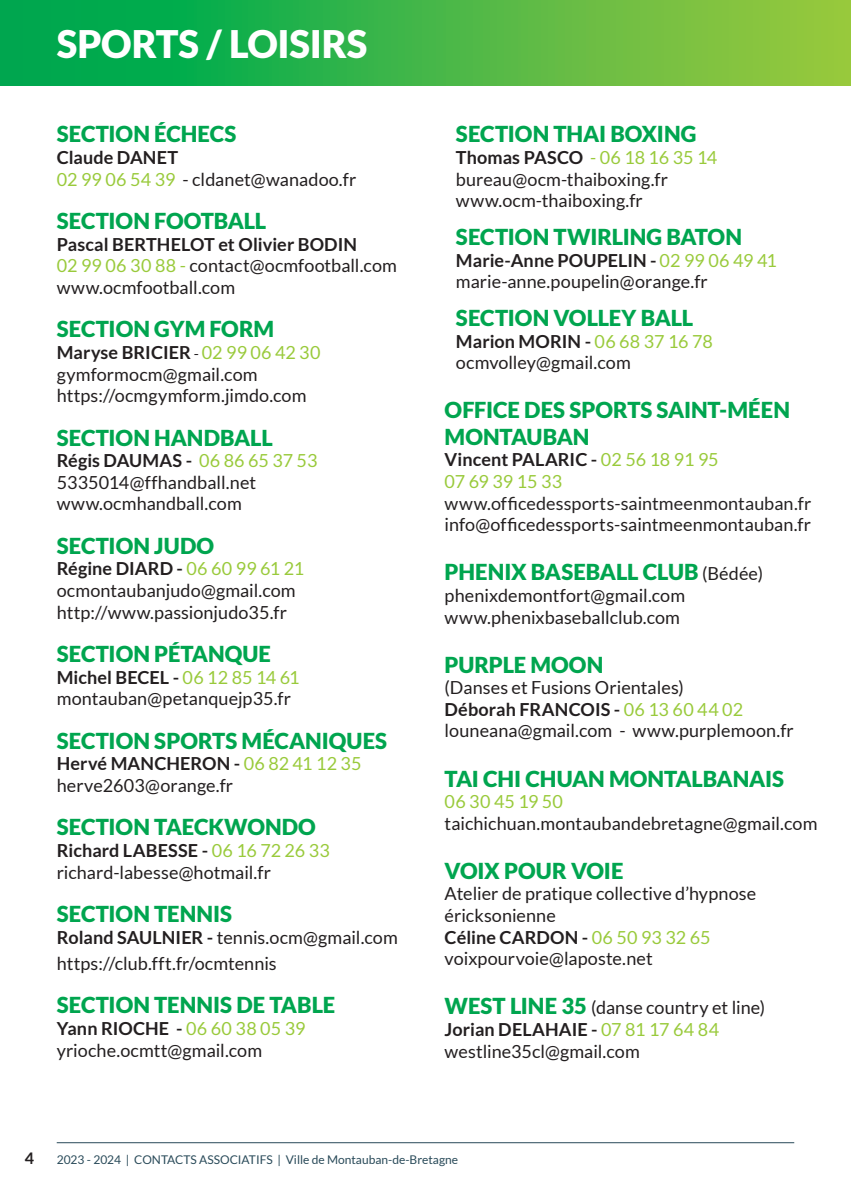
<style>
.page{position:relative;width:851px;height:1191px;background:#fff}
.page>*{position:absolute;margin:0;border:0;box-sizing:border-box;transform-origin:0 0}
.t1{font:900 38px "Lato";letter-spacing:-.005em;color:#fff}
.t2{font:900 22px/26.4px "Lato";color:#00a54f}
.t3{font:18px/21.6px "Lato";letter-spacing:.005em;color:#231f20}
.t4{font:18px/21.6px "Lato";color:#99ca3b}
.t5{font:18px "Lato";letter-spacing:.005em;color:#262324}
.t6{font:700 16px "Lato";color:#231f20}
.t7{font:12px "Lato";color:#294a59}
.s1{font-weight:700}
.s2{color:#99ca3b}
.s3{font-size:14.8px}
.s4{font-weight:700;color:#231f20}
.s5{font-weight:400;font-size:18px;color:#fff}
.s6{color:#fff}
.s7{font-weight:900;font-size:22px;color:#00a54f}
</style>
<div class="page">
<hr style="left:57px;top:1142px;width:737px;height:1px;background:#294a59">
<div style="left:0;top:0;width:850px;height:85px;background:linear-gradient(to right,#00a551,#9dc83e)"></div>
<h1 class="t1" style="left:57px;top:22px;width:312px">SPORTS / LOISIRS</h1>
<p class="t2" style="left:57px;top:121px;width:181px">SECTION ÉCHECS</p>
<p class="t3" style="left:57px;top:147px;width:301px"><span class="s1">Claude DANET<br></span><span class="s2">02 99 06 54 39</span> - cldanet@wanadoo.fr</p>
<p class="t2" style="left:57px;top:207px;width:211px">SECTION FOOTBALL</p>
<p class="t3" style="left:57px;top:233px;width:341px"><span class="s1">Pascal BERTHELOT et Olivier BODIN<br></span><span class="s2">02 99 06 30 88 -</span> contact@ocmfootball.com www.ocmfootball.com</p>
<p class="t2" style="left:57px;top:316px;width:219px">SECTION GYM FORM</p>
<p class="t3" style="left:57px;top:341px;width:265px"><span class="s1">Maryse BRICIER</span> <span class="s3">-</span> <span class="s2">02 99 06 42 30 </span>gymformocm@gmail.com https://ocmgymform.jimdo.com</p>
<p class="t2" style="left:57px;top:424px;width:217px">SECTION HANDBALL</p>
<p class="t3" style="left:57px;top:450px;width:262px"><span class="s1">Régis DAUMAS -</span> <span class="s2">06 86 65 37 53<br></span>5335014@ffhandball.net www.ocmhandball.com</p>
<p class="t2" style="left:57px;top:532px;width:159px">SECTION JUDO</p>
<p class="t3" style="left:57px;top:558px;width:249px"><span class="s1">Régine DIARD -</span> <span class="s2">06 60 99 61 21 </span>ocmontaubanjudo@gmail.com http://www.passionjudo35.fr</p>
<p class="t2" style="left:57px;top:640px;width:216px">SECTION PÉTANQUE</p>
<p class="t3" style="left:57px;top:666px;width:244px"><span class="s1">Michel BECEL -</span> <span class="s2">06 12 85 14 61 </span>montauban@petanquejp35.fr</p>
<p class="t2" style="left:57px;top:727px;width:332px">SECTION SPORTS MÉCANIQUES</p>
<p class="t3" style="left:57px;top:753px;width:306px"><span class="s1">Hervé MANCHERON -</span> <span class="s2">06 82 41 12 35 </span>herve2603@orange.fr</p>
<p class="t2" style="left:57px;top:813px;width:260px">SECTION TAECKWONDO</p>
<p class="t3" style="left:57px;top:839px;width:274px"><span class="s1">Richard LABESSE -</span> <span class="s2">06 16 72 26 33 </span>richard-labesse@hotmail.fr</p>
<p class="t2" style="left:57px;top:900px;width:177px">SECTION TENNIS</p>
<p class="t3" style="left:57px;top:923px;width:342px;line-height:26.4px"><span class="s1">Roland SAULNIER -</span> tennis.ocm@gmail.com https://club.fft.fr/ocmtennis</p>
<p class="t2" style="left:57px;top:991px;width:280px">SECTION TENNIS DE TABLE</p>
<p class="t3" style="left:57px;top:1017px;width:250px"><span class="s1">Yann RIOCHE -</span> <span class="s2">06 60 38 05 39 </span>yrioche.ocmtt@gmail.com</p>
<p class="t2" style="left:456px;top:121px;width:242px">SECTION THAI BOXING</p>
<p class="t3" style="left:456px;top:147px;width:263px"><span class="s1">Thomas PASCO</span> <span class="s2">- 06 18 16 35 14 </span>bureau@ocm-thaiboxing.fr www.ocm-thaiboxing.fr</p>
<p class="t2" style="left:456px;top:223px;width:287px">SECTION TWIRLING BATON</p>
<p class="t3" style="left:456px;top:249px;width:322px"><span class="s1">Marie-Anne POUPELIN -</span> <span class="s2">02 99 06 49 41 </span>marie-anne.poupelin@orange.fr</p>
<p class="t2" style="left:456px;top:304px;width:239px">SECTION VOLLEY BALL</p>
<p class="t3" style="left:456px;top:330px;width:258px"><span class="s1">Marion MORIN -</span> <span class="s2">06 68 37 16 78 </span>ocmvolley@gmail.com</p>
<p class="t2" style="left:444px;top:396px;width:347px">OFFICE DES SPORTS SAINT-MÉEN<br>MONTAUBAN</p>
<p class="t4" style="left:444px;top:449px;width:275px"><span class="s4">Vincent PALARIC -</span> 02 56 18 91 95<br>07 69 39 15 33</p>
<p class="t5" style="left:444px;top:493px;width:368px">www.officedessports-saintmeenmontauban.fr</p>
<p class="t3" style="left:444px;top:514px;width:368px">info@officedessports-saintmeenmontauban.fr</p>
<p class="t2" style="left:444px;top:558px;width:320px">PHENIX BASEBALL CLUB <span class="s5">(Bédée)</span></p>
<p class="t3" style="left:444px;top:584px;width:242px">phenixdemontfort@gmail.com www.phenixbaseballclub.com</p>
<p class="t2" style="left:444px;top:651px;width:160px">PURPLE MOON</p>
<p class="t3" style="left:444px;top:677px;width:350px"><span class="s6">(Danses et Fusions Orientales)<br></span><span class="s1">Déborah FRANCOIS -</span> <span class="s2">06 13 60 44 02 </span>louneana@gmail.com - www.purplemoon.fr</p>
<p class="t2" style="left:444px;top:765px;width:341px">TAI CHI CHUAN MONTALBANAIS</p>
<p class="t4" style="left:444px;top:790px;width:120px">06 30 45 19 50</p>
<p class="t3" style="left:444px;top:812px;width:374px">taichichuan.montaubandebretagne@gmail.com</p>
<p class="t2" style="left:444px;top:857px;width:180px">VOIX POUR VOIE</p>
<p class="t3" style="left:444px;top:883px;width:313px">Atelier de pratique collective d’hypnose éricksonienne<br><span class="s1">Céline CARDON -</span> <span class="s2">06 50 93 32 65 </span>voixpourvoie@laposte.net</p>
<p class="t3" style="left:444px;top:997px;width:322px"><span class="s7">WEST LINE 35</span> (danse country et line)<br><span class="s1">Jorian DELAHAIE -</span> <span class="s2">07 81 17 64 84 </span>westline35cl@gmail.com</p>
<p class="t6" style="left:25px;top:1149px;width:11px">4</p>
<p class="t7" style="left:57px;top:1153px;width:403px">2023 - 2024 | CONTACTS ASSOCIATIFS | Ville de Montauban-de-Bretagne</p>
</div>
